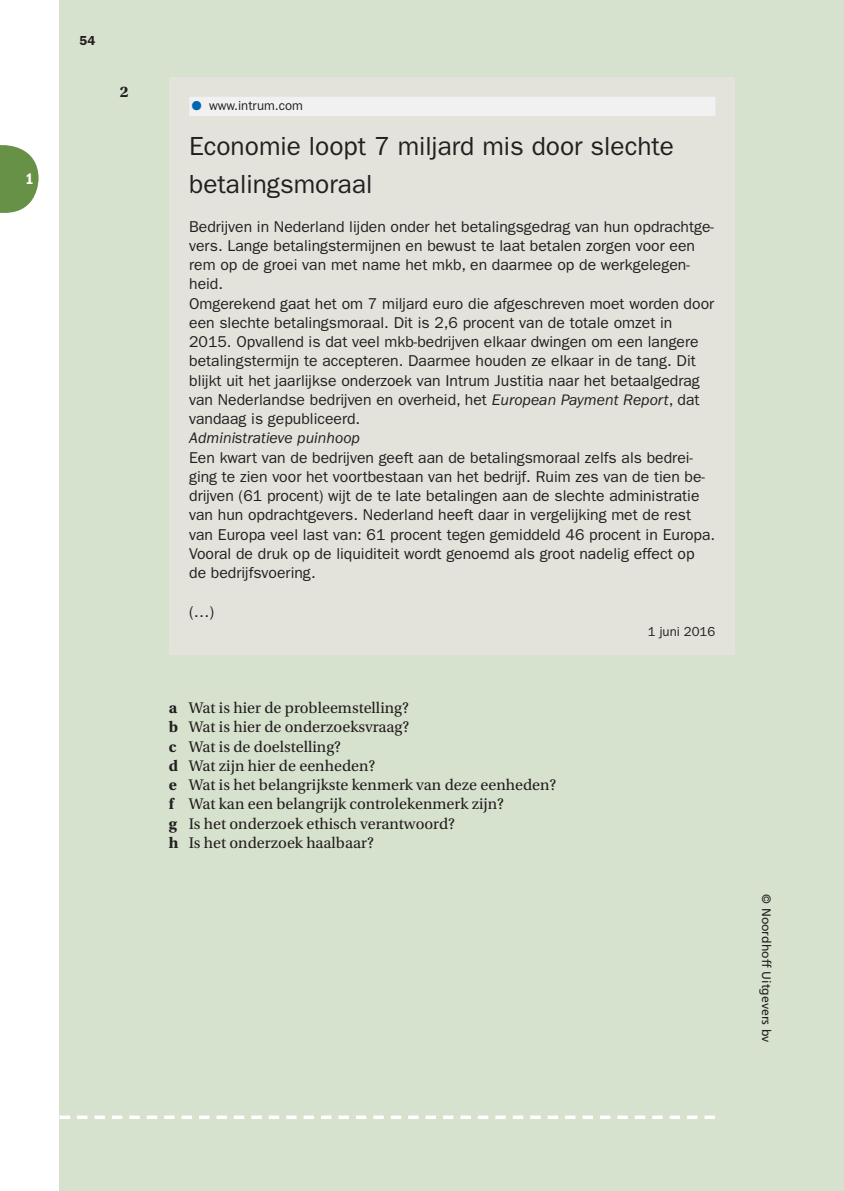
<style>
.page{position:relative;width:844px;height:1191px;background:#fff}
.page>*{position:absolute;margin:0;border:0;box-sizing:border-box;transform-origin:0 0}
.t1{font:26.25px/38.5px "ITC Franklin Gothic Std";color:#231f20}
.t2{font:16.1px/19.2px "Utopia Std";color:#231f20}
.t3{font:15.75px/19.2px "ITC Franklin Gothic Std";color:#231f20}
.t4{font:italic 15.75px "ITC Franklin Gothic Std";color:#231f20}
.t5{font:15.75px "ITC Franklin Gothic Std Dm Cd";color:#fff}
.t6{font:13.12px "ITC Franklin Gothic Std";color:#231f20}
.t7{font:600 13.12px "ITC Franklin Gothic Std";color:#231f20}
.t8{font:12.25px "Frutiger LT Std";color:#231f20}
.s1{font-style:italic}
.s2{font-weight:700}
</style>
<div class="page">
<div style="left:60px;top:0;width:783px;height:1191px;background:#d7e2ce"></div>
<svg style="left:0;top:145px;width:39px;height:68px"></svg>
<svg style="left:60px;top:1115px;width:654px;height:4px"></svg>
<div style="left:169px;top:78px;width:566px;height:577px;background:#e3e2db"></div>
<div style="left:189px;top:97px;width:526px;height:19px;background:#f1f1f2"></div>
<p class="t7" style="left:79px;top:35px;width:18px">54</p>
<p class="t5" style="left:26px;top:173px;width:10px">1</p>
<p class="t6" style="left:191px;top:101px;width:113px"><sup>1</sup> www.intrum.com</p>
<h1 class="t1" style="left:189px;top:128px;width:486px">Economie loopt 7 miljard mis door slechte betalingsmoraal</h1>
<p class="t3" style="left:189px;top:218px;width:526px">Bedrijven in Nederland lijden onder het betalingsgedrag van hun opdrachtge&shy;vers. Lange betalingstermijnen en bewust te laat betalen zorgen voor een rem op de groei van met name het mkb, en daarmee op de werkgelegen&shy;heid.<br>Omgerekend gaat het om 7 miljard euro die afgeschreven moet worden door een slechte betalingsmoraal. Dit is 2,6 procent van de totale omzet in 2015. Opvallend is dat veel mkb-bedrijven elkaar dwingen om een langere betalingstermijn te accepteren. Daarmee houden ze elkaar in de tang. Dit blijkt uit het jaarlijkse onderzoek van Intrum Justitia naar het betaalgedrag van Nederlandse bedrijven en overheid, het <span class="s1">European Payment Report</span>, dat vandaag is gepubliceerd.</p>
<p class="t4" style="left:189px;top:432px;width:172px">Administratieve puinhoop</p>
<p class="t3" style="left:189px;top:449px;width:527px">Een kwart van de bedrijven geeft aan de betalingsmoraal zelfs als bedrei&shy;ging te zien voor het voortbestaan van het bedrijf. Ruim zes van de tien be&shy;drijven (61 procent) wijt de te late betalingen aan de slechte administratie van hun opdrachtgevers. Nederland heeft daar in vergelijking met de rest van Europa veel last van: 61 procent tegen gemiddeld 46 procent in Europa.<br>Vooral de druk op de liquiditeit wordt genoemd als groot nadelig effect op de bedrijfsvoering.</p>
<p class="t3" style="left:189px;top:603px;width:27px">(…)</p>
<p class="t6" style="left:647px;top:626px;width:69px">1 juni 2016</p>
<p class="t2" style="left:169px;top:699px;width:389px"><span class="s2">a</span> Wat is hier de probleemstelling?<br><span class="s2">b</span> Wat is hier de onderzoeksvraag?<br><span class="s2">c</span> Wat is de doelstelling?<br><span class="s2">d</span> Wat zijn hier de eenheden?<br><span class="s2">e</span> Wat is het belangrijkste kenmerk van deze eenheden? <span class="s2">f</span> Wat kan een belangrijk controlekenmerk zijn?<br><span class="s2">g</span> Is het onderzoek ethisch verantwoord?<br><span class="s2">h</span> Is het onderzoek haalbaar?</p>
<p class="t8" style="left:771px;top:894px;width:149px;rotate:90deg">© Noordhoff Uitgevers bv</p>
</div>
